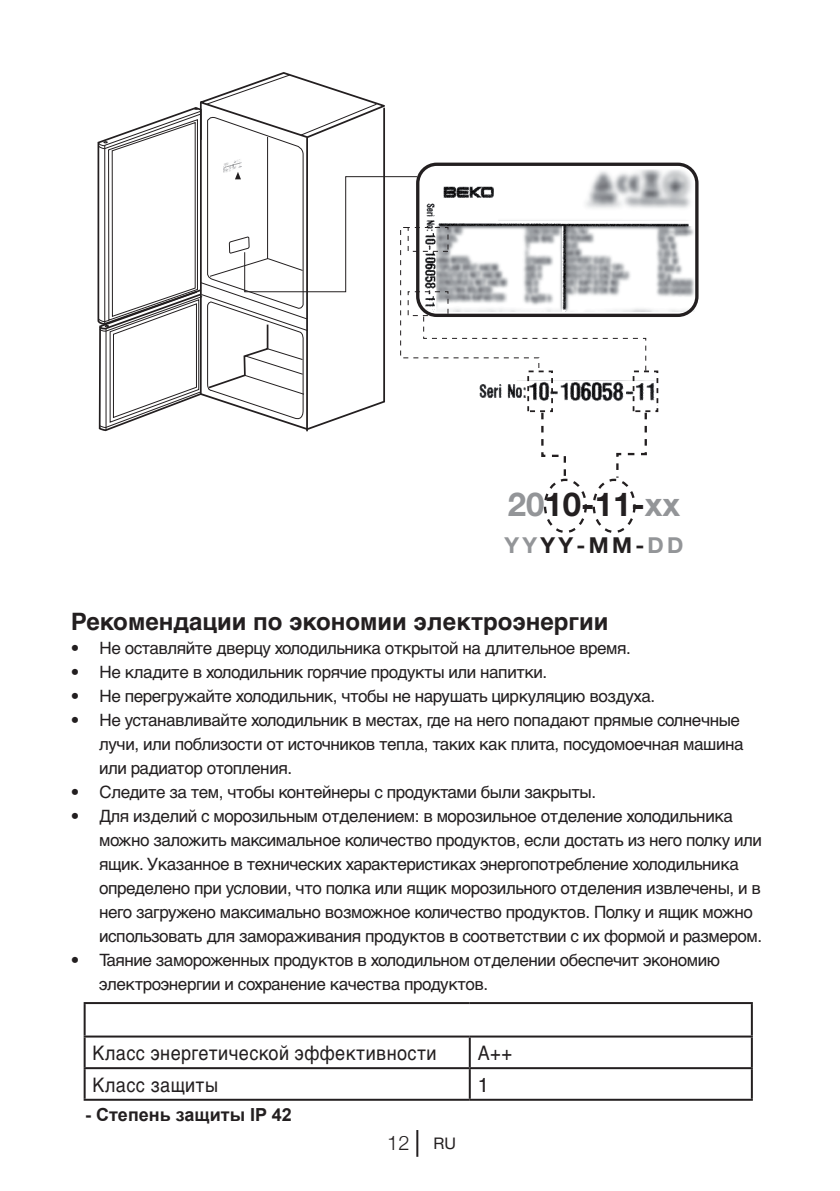
<style>
.page{position:relative;width:840px;height:1191px;background:#fff}
.page>*{position:absolute;margin:0;border:0;box-sizing:border-box;transform-origin:0 0}
.t1{font:700 33px "Helvetica Neue LT Pro";color:#231f20}
.t2{font:700 24px "Helvetica Cyr";color:#231f20}
.t3{font:700 22px "Helvetica Neue LT Pro";letter-spacing:.15em;color:#231f20}
.t4{font:20px "Helvetica Cyr Upright";letter-spacing:.025em;color:#231f20;scale:.9 1}
.t5{font:300 20px "Helvetica Neue";color:#231f20}
.t6{font:20px "Helvetica Cyr Upright";letter-spacing:.025em;color:#231f20}
.t7{font:700 18px "Arial";color:#231f20}
.t8{font:17px/24px "Helvetica Cyr Upright";letter-spacing:-.025em;color:#231f20}
.s1{color:#939598}
.s2{font-weight:400;font-size:16px}
</style>
<div class="page">
<hr style="left:416px;top:1130px;width:2px;height:26px;background:#231f20">
<hr style="left:84px;top:1002px;width:385px;height:2px;background:#231f20">
<hr style="left:84px;top:1004px;width:2px;height:31px;background:#231f20">
<hr style="left:469px;top:1002px;width:283px;height:2px;background:#231f20">
<hr style="left:750px;top:1004px;width:2px;height:31px;background:#231f20">
<hr style="left:84px;top:1035px;width:385px;height:2px;background:#231f20">
<hr style="left:84px;top:1037px;width:2px;height:30px;background:#231f20">
<hr style="left:469px;top:1035px;width:283px;height:2px;background:#231f20">
<hr style="left:468px;top:1037px;width:2px;height:30px;background:#231f20">
<hr style="left:750px;top:1037px;width:2px;height:30px;background:#231f20">
<hr style="left:84px;top:1067px;width:385px;height:2px;background:#231f20">
<hr style="left:84px;top:1069px;width:2px;height:29px;background:#231f20">
<hr style="left:469px;top:1067px;width:283px;height:2px;background:#231f20">
<hr style="left:468px;top:1069px;width:2px;height:29px;background:#231f20">
<hr style="left:750px;top:1069px;width:2px;height:29px;background:#231f20">
<hr style="left:84px;top:1098px;width:385px;height:2px;background:#231f20">
<hr style="left:469px;top:1098px;width:283px;height:2px;background:#231f20">
<img style="left:647px;top:383px;width:8px;height:18px">
<img style="left:647px;top:167px;width:47px;height:145px">
<div style="left:632px;top:370px;width:26px;height:42px;border:2px dashed #231f20"></div>
<svg style="left:97px;top:72px;width:550px;height:407px"></svg>
<div style="left:543px;top:479px;width:43px;height:54px;border:2px dashed #231f20;border-radius:50%"></div>
<div style="left:592px;top:479px;width:43px;height:54px;border:2px dashed #231f20;border-radius:50%"></div>
<h1 class="t1" style="left:507px;top:483px;width:174px"><span class="s1">20</span>10-11-<span class="s1">xx</span></h1>
<p class="t3" style="left:504px;top:531px;width:180px"><span class="s1">YY</span>YY-MM-<span class="s1">DD</span></p>
<h2 class="t2" style="left:71px;top:607px;width:539px">Рекомендации по экономии электроэнергии</h2>
<p class="t8" style="left:71px;top:635px;width:561px">• Не оставляйте дверцу холодильника открытой на длительное время.</p>
<p class="t8" style="left:71px;top:660px;width:477px">• Не кладите в холодильник горячие продукты или напитки.</p>
<p class="t8" style="left:71px;top:684px;width:585px">• Не перегружайте холодильник, чтобы не нарушать циркуляцию воздуха.</p>
<p class="t8" style="left:99px;top:708px;width:645px;text-indent:-28px">• Не устанавливайте холодильник в местах, где на него попадают прямые солнечные лучи, или поблизости от источников тепла, таких как плита, посудомоечная машина или радиатор отопления.</p>
<p class="t8" style="left:71px;top:780px;width:526px">• Следите за тем, чтобы контейнеры с продуктами были закрыты.</p>
<p class="t8" style="left:99px;top:804px;width:664px;text-indent:-28px">• Для изделий с морозильным отделением: в морозильное отделение холодильника можно заложить максимальное количество продуктов, если достать из него полку или ящик. Указанное в технических характеристиках энергопотребление холодильника определено при условии, что полка или ящик морозильного отделения извлечены, и в него загружено максимально возможное количество продуктов. Полку и ящик можно использовать для замораживания продуктов в соответствии с их формой и размером.</p>
<p class="t8" style="left:99px;top:948px;width:622px;text-indent:-28px">• Таяние замороженных продуктов в холодильном отделении обеспечит экономию электроэнергии и сохранение качества продуктов.</p>
<p class="t4" style="left:93px;top:1042px;width:383px">Класс энергетической эффективности</p>
<p class="t4" style="left:477px;top:1042px;width:40px">А++</p>
<p class="t4" style="left:93px;top:1073px;width:141px">Класс защиты</p>
<p class="t6" style="left:477px;top:1073px;width:13px">1</p>
<p class="t7" style="left:85px;top:1103px;width:208px">- Степень защиты IP 42</p>
<p class="t5" style="left:387px;top:1126px;width:70px">12 <span class="s2">RU</span></p>
</div>
